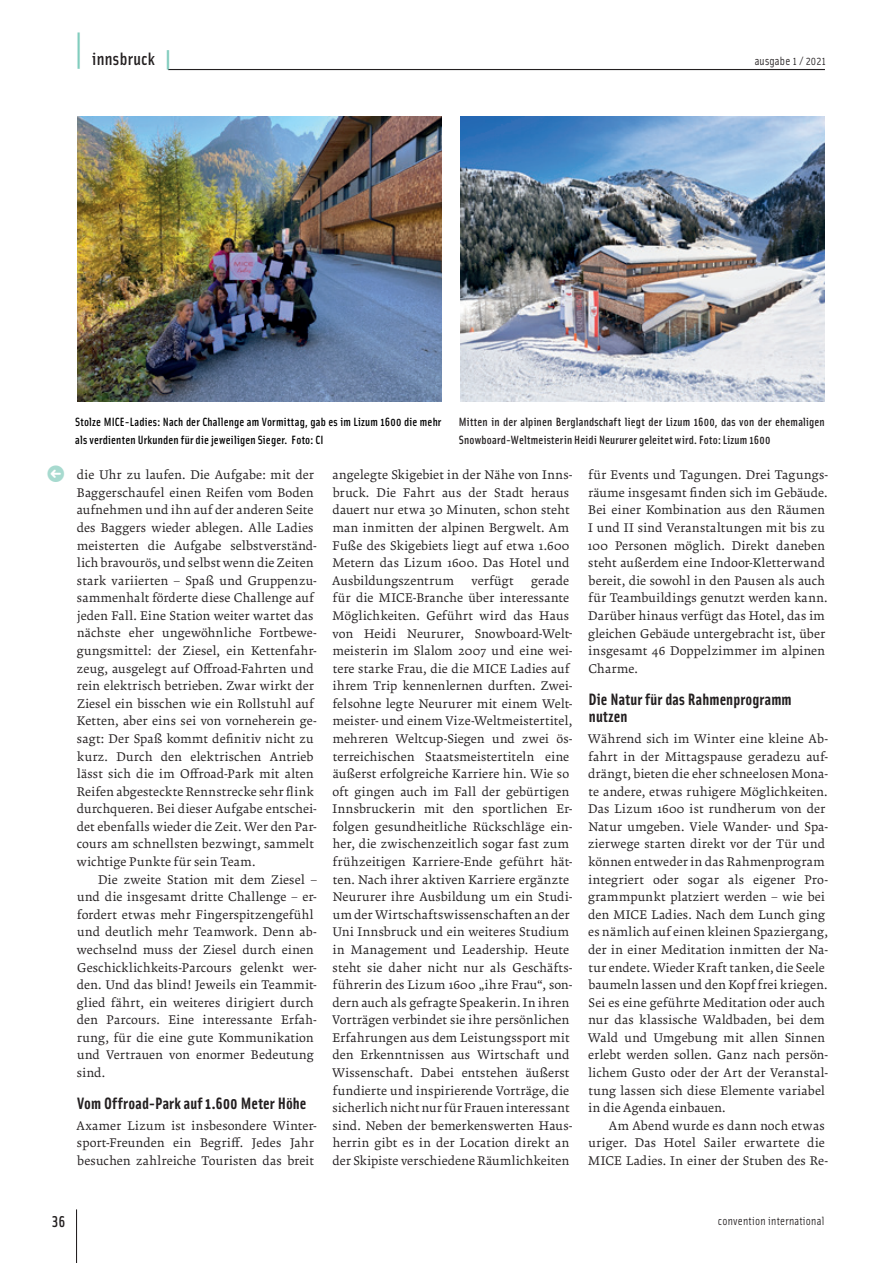
<style>
.page{position:relative;width:893px;height:1263px;background:#fff}
.page>*{position:absolute;margin:0;border:0;box-sizing:border-box;transform-origin:0 0}
.t1{font:500 18px "Solex OT";letter-spacing:.02em;color:#231f20}
.t2{font:700 16.5px/17.5px "Solex OT";letter-spacing:.005em;color:#231f20}
.t3{font:500 15.75px "Solex OT";color:#231f20}
.t4{font:12.6px/17.5px "Krete";letter-spacing:.02em;color:#231f20}
.t5{font:500 12px/17.5px "Solex OT";letter-spacing:.015em;color:#231f20}
.t6{font:500 12px/17.5px "Solex OT";letter-spacing:.015em;color:#000}
.t7{font:12px "Solex OT";letter-spacing:.02em;color:#231f20}
.s1{font-weight:700;font-size:42px;color:#82cdbe}
.s2{font-weight:700;font-size:22.5px;color:#82cdbe}
</style>
<div class="page">
<hr style="left:168px;top:69px;width:657px;height:1px;background:#231f20">
<hr style="left:76px;top:1209px;width:1px;height:54px;background:#231f20">
<img style="left:460px;top:117px;width:365px;height:284px">
<img style="left:77px;top:117px;width:365px;height:284px">
<h1 class="t1" style="left:74px;top:47px;width:99px"><span class="s1">|</span> innsbruck <span class="s2">|</span></h1>
<p class="t7" style="left:755px;top:53px;width:73px">ausgabe 1/ 2021</p>
<p class="t6" style="left:75px;top:413px;width:368px">Stolze MICE-Ladies: Nach der Challenge am Vormittag, gab es im Lizum 1600 die mehr als verdienten Urkunden für die jeweiligen Sieger. Foto: CI</p>
<p class="t5" style="left:459px;top:413px;width:367px">Mitten in der alpinen Berglandschaft liegt der Lizum 1600, das von der ehemaligen<br>Snowboard-Weltmeisterin Heidi Neururer geleitet wird. Foto: Lizum 1600</p>
<p class="t4" style="left:77px;top:466px;width:241px">die Uhr zu laufen. Die Aufgabe: mit der Baggerschaufel einen Reifen vom Boden aufnehmen und ihn auf der anderen Seite des Baggers wieder ablegen. Alle Ladies meisterten die Aufgabe selbstverständ&shy;lich bravourös, und selbst wenn die Zeiten stark variierten – Spaß und Gruppenzu&shy;sammenhalt förderte diese Challenge auf jeden Fall. Eine Station weiter wartet das nächste eher ungewöhnliche Fortbewe&shy;gungsmittel: der Ziesel, ein Kettenfahr&shy;zeug, ausgelegt auf Offroad-Fahrten und rein elektrisch betrieben. Zwar wirkt der Ziesel ein bisschen wie ein Rollstuhl auf Ketten, aber eins sei von vorneherein ge&shy;sagt: Der Spaß kommt definitiv nicht zu kurz. Durch den elektrischen Antrieb lässt sich die im Offroad-Park mit alten Reifen abgesteckte Rennstrecke sehr flink durchqueren. Bei dieser Aufgabe entschei&shy;det ebenfalls wieder die Zeit. Wer den Par&shy;cours am schnellsten bezwingt, sammelt wichtige Punkte für sein Team.</p>
<p class="t4" style="left:77px;top:871px;width:242px;text-indent:21px">Die zweite Station mit dem Ziesel – und die insgesamt dritte Challenge – er&shy;fordert etwas mehr Fingerspitzengefühl und deutlich mehr Teamwork. Denn ab&shy;wechselnd muss der Ziesel durch einen Geschicklichkeits-Parcours gelenkt wer&shy;den. Und das blind! Jeweils ein Teammit&shy;glied fährt, ein weiteres dirigiert durch den Parcours. Eine interessante Erfah&shy;rung, für die eine gute Kommunikation und Vertrauen von enormer Bedeutung sind.</p>
<h2 class="t2" style="left:77px;top:1094px;width:231px">Vom Offroad-Park auf 1.600 Meter Höhe</h2>
<p class="t4" style="left:76px;top:1117px;width:242px">Axamer Lizum ist insbesondere Winter&shy;sport-Freunden ein Begriff. Jedes Jahr besuchen zahlreiche Touristen das breit</p>
<p class="t4" style="left:332px;top:466px;width:242px">angelegte Skigebiet in der Nähe von Inns&shy;bruck. Die Fahrt aus der Stadt heraus dauert nur etwa 30 Minuten, schon steht man inmitten der alpinen Bergwelt. Am Fuße des Skigebiets liegt auf etwa 1.600<br>Metern das Lizum 1600. Das Hotel und Ausbildungszentrum</p>
<p class="t4" style="left:332px;top:572px;width:242px;text-indent:199px">gerade für die MICE-Branche über interessante Möglichkeiten. Geführt wird das Haus von Heidi Neururer, Snowboard-Welt&shy;meisterin im Slalom 2007 und eine wei&shy;tere starke Frau, die die MICE Ladies auf ihrem Trip kennenlernen durften. Zwei&shy;felsohne legte Neururer mit einem Welt&shy;meister- und einem Vize-Weltmeistertitel, mehreren Weltcup-Siegen und zwei ös&shy;terreichischen Staatsmeistertiteln eine äußerst erfolgreiche Karriere hin. Wie so oft gingen auch im Fall der gebürtigen Innsbruckerin mit den sportlichen Er&shy;folgen gesundheitliche Rückschläge ein&shy;her, die zwischenzeitlich sogar fast zum frühzeitigen Karriere-Ende geführt hät&shy;ten. Nach ihrer aktiven Karriere ergänzte Neururer ihre Ausbildung um ein Studi&shy;um der Wirtschaftswissenschaften an der Uni Innsbruck und ein weiteres Studium in Management und Leadership. Heute steht sie daher nicht nur als Geschäfts&shy;führerin des Lizum 1600 „ihre Frau“, son&shy;dern auch als gefragte Speakerin. In ihren Vorträgen verbindet sie ihre persönlichen Erfahrungen aus dem Leistungssport mit den Erkenntnissen aus Wirtschaft und Wissenschaft. Dabei entstehen äußerst fundierte und inspirierende Vorträge, die sicherlich nicht nur für Frauen interessant sind. Neben der bemerkenswerten Haus&shy;herrin gibt es in der Location direkt an der Skipiste verschiedene Räumlichkeiten</p>
<p class="t4" style="left:471px;top:572px;width:44px">verfügt</p>
<p class="t4" style="left:588px;top:466px;width:241px">für Events und Tagungen. Drei Tagungs&shy;räume insgesamt finden sich im Gebäude.<br>Bei einer Kombination aus den Räumen I und II sind Veranstaltungen mit bis zu 100 Personen möglich. Direkt daneben steht außerdem eine Indoor-Kletterwand bereit, die sowohl in den Pausen als auch für Teambuildings genutzt werden kann.<br>Darüber hinaus verfügt das Hotel, das im gleichen Gebäude untergebracht ist, über insgesamt 46 Doppelzimmer im alpinen Charme.</p>
<h2 class="t2" style="left:588px;top:689px;width:205px">Die Natur für das Rahmenprogramm nutzen</h2>
<p class="t4" style="left:588px;top:730px;width:242px">Während sich im Winter eine kleine Ab&shy;fahrt in der Mittagspause geradezu auf&shy;drängt, bieten die eher schneelosen Mona&shy;te andere, etwas ruhigere Möglichkeiten.<br>Das Lizum 1600 ist rundherum von der Natur umgeben. Viele Wander- und Spa&shy;zierwege starten direkt vor der Tür und können entweder in das Rahmenprogram integriert oder sogar als eigener Pro&shy;grammpunkt platziert werden – wie bei den MICE Ladies. Nach dem Lunch ging es nämlich auf einen kleinen Spaziergang, der in einer Meditation inmitten der Na&shy;tur endete. Wieder Kraft tanken, die Seele baumeln lassen und den Kopf frei kriegen.<br>Sei es eine geführte Meditation oder auch nur das klassische Waldbaden, bei dem Wald und Umgebung mit allen Sinnen erlebt werden sollen. Ganz nach persön&shy;lichem Gusto oder der Art der Veranstal&shy;tung lassen sich diese Elemente variabel in die Agenda einbauen.</p>
<p class="t4" style="left:588px;top:1117px;width:241px;text-indent:21px">Am Abend wurde es dann noch etwas uriger. Das Hotel Sailer erwartete die<br>MICE Ladies. In einer der Stuben des Re-</p>
<p class="t3" style="left:52px;top:1211px;width:15px">36</p>
<p class="t7" style="left:718px;top:1213px;width:108px">convention international</p>
</div>
